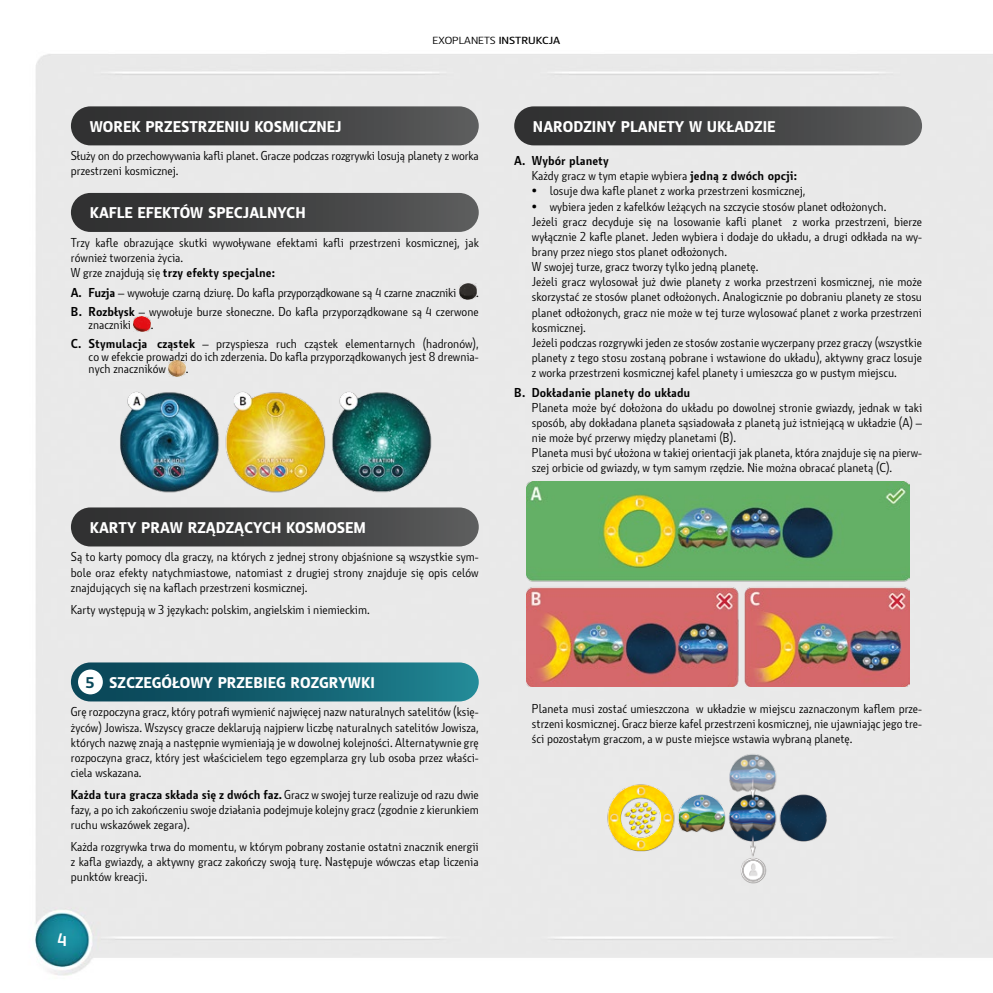
<style>
.page{position:relative;width:993px;height:993px;background:#fff}
.page>*{position:absolute;margin:0;border:0;box-sizing:border-box;transform-origin:0 0}
.t1{font:700 17.5px "Botanika";color:#fff}
.t2{font:800 15px "Botanika";color:#fff}
.t3{font:12.5px/15.1px "Botanika Lite";color:#000}
.t4{font:700 12.5px "Botanika";color:#000}
.t5{font:12.5px "Botanika Lite";letter-spacing:-.02em;color:#000}
.t6{font:10px "Botanika Lite";color:#000;scale:1.2 1}
.s1{font-family:"Botanika";font-weight:600}
.s2{font-family:"Botanika Lite";font-weight:400}
.s3{font-family:"Botanika";font-weight:700}
.s4{color:#0b485a}
</style>
<div class="page">
<div style="left:35px;top:54px;width:957px;height:922px;background:#e9e9e9"></div>
<div style="left:71px;top:106px;width:407px;height:39px;background:linear-gradient(to right,#2b2b2c,#58595a);border-radius:19px"></div>
<div style="left:71px;top:193px;width:407px;height:39px;background:linear-gradient(to right,#2b2b2c,#58595a);border-radius:19px"></div>
<img style="left:459px;top:284px;width:17px;height:15px">
<img style="left:134px;top:316px;width:17px;height:16px">
<img style="left:168px;top:360px;width:18px;height:16px">
<div style="left:71px;top:507px;width:407px;height:39px;background:linear-gradient(to right,#2b2b2c,#58595a);border-radius:19px"></div>
<div style="left:71px;top:662px;width:407px;height:39px;background:linear-gradient(to right,#094052,#1f8391);border-radius:19px"></div>
<div style="left:78px;top:669px;width:25px;height:25px;background:#fff;border-radius:50%"></div>
<div style="left:514px;top:106px;width:407px;height:39px;background:linear-gradient(to right,#2b2c2c,#585959);border-radius:19px"></div>
<img style="left:103px;top:386px;width:343px;height:110px">
<img style="left:526px;top:481px;width:383px;height:205px">
<img style="left:566px;top:751px;width:303px;height:135px">
<p class="t6" style="left:432px;top:35px;width:108px">EXOPLANETS <span class="s1">INSTRUKCJA</span></p>
<p class="t2" style="left:90px;top:117px;width:253px">WOREK PRZESTRZENIU KOSMICZNEJ</p>
<p class="t3" style="left:71px;top:149px;width:409px">Służy on do przechowywania kafli planet. Gracze podczas rozgrywki losują planety z worka przestrzeni kosmicznej.</p>
<p class="t2" style="left:90px;top:204px;width:217px">KAFLE EFEKTÓW SPECJALNYCH</p>
<p class="t3" style="left:71px;top:235px;width:409px">Trzy kafle obrazujące skutki wywoływane efektami kafli przestrzeni kosmicznej, jak również tworzenia życia.</p>
<p class="t4" style="left:71px;top:265px;width:206px"><span class="s2">W grze znajdują się</span> trzy efekty specjalne:</p>
<p class="t5" style="left:71px;top:284px;width:386px"><span class="s3">A. Fuzja</span> – wywołuje czarną dziurę. Do kafla przyporządkowane są 4 czarne znaczniki</p>
<p class="t3" style="left:71px;top:282px;width:409px;line-height:19.6px;text-align:right">.<br><span class="s3">B. Rozbłysk</span> – wywołuje burze słoneczne. Do kafla przyporządkowane są 4 czerwone</p>
<p class="t3" style="left:89px;top:317px;width:44px">znaczniki</p>
<p class="t3" style="left:71px;top:314px;width:409px;line-height:19.6px;text-indent:80px">.<br><span class="s3">C. Stymulacja cząstek</span> – przyspiesza ruch cząstek elementarnych (hadronów),</p>
<p class="t3" style="left:89px;top:350px;width:391px;line-height:12.5px">co w efekcie prowadzi do ich zderzenia. Do kafla przyporządkowanych jest 8 drewnia&shy;nych znaczników</p>
<p class="t3" style="left:186px;top:361px;width:4px">.</p>
<p class="t2" style="left:90px;top:518px;width:278px">KARTY PRAW RZĄDZĄCYCH KOSMOSEM</p>
<p class="t3" style="left:71px;top:549px;width:409px;text-align:justify">Są to karty pomocy dla graczy, na których z jednej strony objaśnione są wszystkie sym&shy;bole oraz efekty natychmiastowe, natomiast z drugiej strony znajduje się opis celów znajdujących się na kaflach przestrzeni kosmicznej.</p>
<p class="t3" style="left:71px;top:601px;width:300px">Karty występują w 3 językach: polskim, angielskim i niemieckim.</p>
<p class="t2" style="left:85px;top:673px;width:289px"><span class="s4">5</span> SZCZEGÓŁOWY PRZEBIEG ROZGRYWKI</p>
<p class="t3" style="left:71px;top:704px;width:409px;text-align:justify">Grę rozpoczyna gracz, który potrafi wymienić najwięcej nazw naturalnych satelitów (księ&shy;życów) Jowisza. Wszyscy gracze deklarują najpierw liczbę naturalnych satelitów Jowisza, których nazwę znają a następnie wymieniają je w dowolnej kolejności. Alternatywnie grę rozpoczyna gracz, który jest właścicielem tego egzemplarza gry lub osoba przez właści&shy;ciela wskazana.</p>
<p class="t3" style="left:71px;top:786px;width:409px;text-align:justify"><span class="s3">Każda tura gracza składa się z dwóch faz.</span> Gracz w swojej turze realizuje od razu dwie fazy, a po ich zakończeniu swoje działania podejmuje kolejny gracz (zgodnie z kierunkiem ruchu wskazówek zegara).</p>
<p class="t3" style="left:71px;top:838px;width:409px;text-align:justify">Każda rozgrywka trwa do momentu, w którym pobrany zostanie ostatni znacznik energii z kafla gwiazdy, a aktywny gracz zakończy swoją turę. Następuje wówczas etap liczenia punktów kreacji.</p>
<h1 class="t1" style="left:58px;top:928px;width:11px">4</h1>
<p class="t2" style="left:533px;top:117px;width:244px">NARODZINY PLANETY W UKŁADZIE</p>
<p class="t4" style="left:514px;top:153px;width:96px">A. Wybór planety</p>
<p class="t3" style="left:531px;top:168px;width:266px">Każdy gracz w tym etapie wybiera <span class="s3">jedną z dwóch opcji:</span></p>
<p class="t3" style="left:531px;top:183px;width:275px">• losuje dwa kafle planet z worka przestrzeni kosmicznej,</p>
<p class="t3" style="left:531px;top:199px;width:391px">• wybiera jeden z kafelków leżących na szczycie stosów planet odłożonych.<br>Jeżeli gracz decyduje się na losowanie kafli planet z worka przestrzeni, bierze wyłącznie 2 kafle planet. Jeden wybiera i dodaje do układu, a drugi odkłada na wy&shy;brany przez niego stos planet odłożonych.<br>W swojej turze, gracz tworzy tylko jedną planetę.<br>Jeżeli gracz wylosował już dwie planety z worka przestrzeni kosmicznej, nie może skorzystać ze stosów planet odłożonych. Analogicznie po dobraniu planety ze stosu planet odłożonych, gracz nie może w tej turze wylosować planet z worka przestrzeni kosmicznej.<br>Jeżeli podczas rozgrywki jeden ze stosów zostanie wyczerpany przez graczy (wszystkie planety z tego stosu zostaną pobrane i wstawione do układu), aktywny gracz losuje z worka przestrzeni kosmicznej kafel planety i umieszcza go w pustym miejscu.</p>
<p class="t4" style="left:514px;top:384px;width:178px">B. Dokładanie planety do układu</p>
<p class="t3" style="left:531px;top:400px;width:391px">Planeta może być dołożona do układu po dowolnej stronie gwiazdy, jednak w taki sposób, aby dokładana planeta sąsiadowała z planetą już istniejącą w układzie (A) – nie może być przerwy między planetami (B).<br>Planeta musi być ułożona w takiej orientacji jak planeta, która znajduje się na pierw&shy;szej orbicie od gwiazdy, w tym samym rzędzie. Nie można obracać planetą (C).</p>
<p class="t3" style="left:531px;top:700px;width:391px;text-align:justify">Planeta musi zostać umieszczona w układzie w miejscu zaznaczonym kaflem prze&shy;strzeni kosmicznej. Gracz bierze kafel przestrzeni kosmicznej, nie ujawniając jego tre&shy;ści pozostałym graczom, a w puste miejsce wstawia wybraną planetę.</p>
</div>
